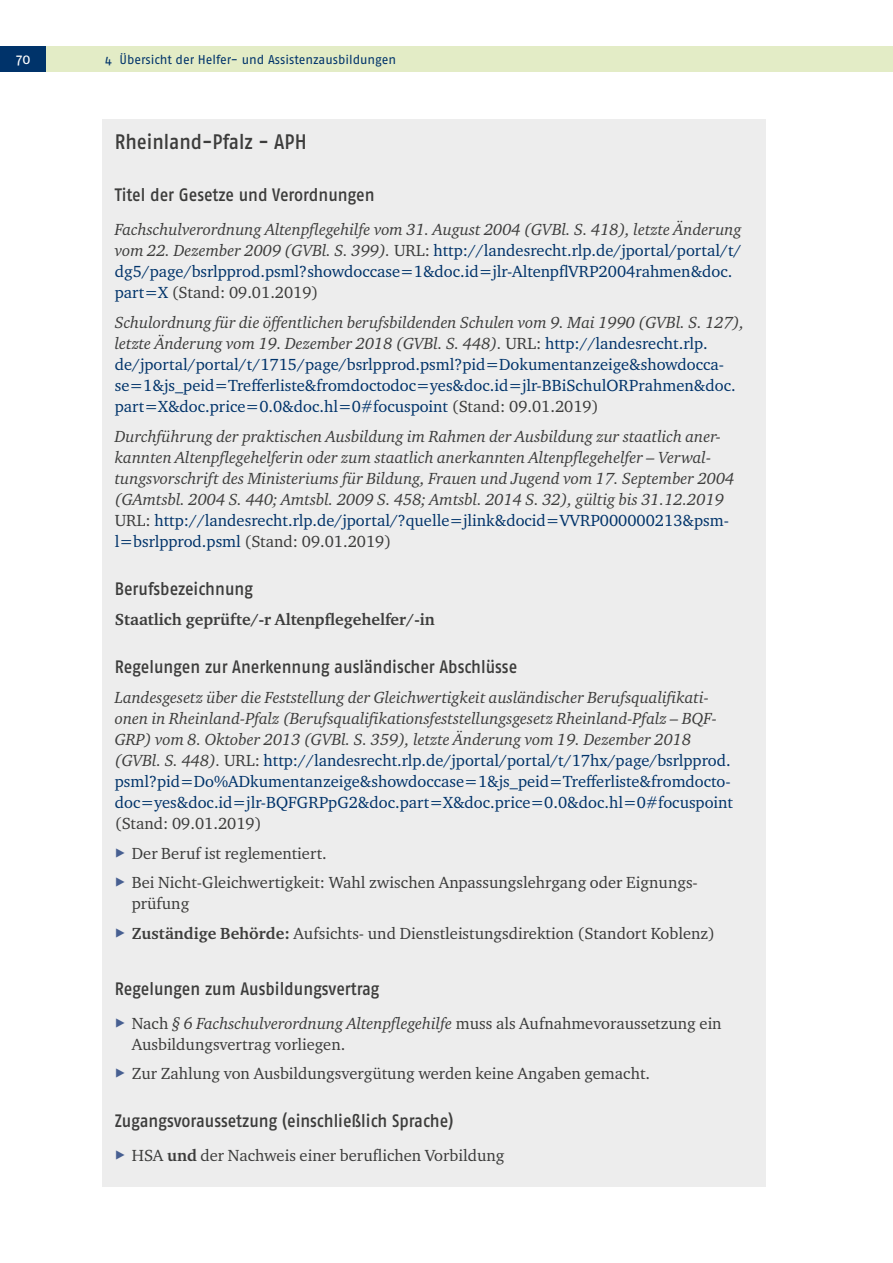
<style>
.page{position:relative;width:893px;height:1263px;background:#fff}
.page>*{position:absolute;margin:0;border:0;box-sizing:border-box;transform-origin:0 0}
.id1289{font:500 21px "Fago Pro";color:#3c3c3b;scale:.9 1}
.id1290{font:500 18px "Fago Pro";letter-spacing:-.005em;color:#3c3c3b;scale:.9 1}
.id226{font:italic 16.5px/21px "Charter ITC Pro";color:#3c3c3b}
.id226-2{font:16.5px/21px "Charter ITC Pro";color:#00336a}
.t1{font:16.5px/21px "Charter ITC Pro";color:#3c3c3b}
.id226-3{font:700 16.5px "Charter ITC Pro";color:#3c3c3b}
.t2{font:15px "Fago Pro";color:#fff}
.t3{font:12.75px "Fago Pro";letter-spacing:-.005em;color:#00336a}
.s1{font-style:italic;color:#3c3c3b}
.s2{color:#3c3c3b}
.s3{font-style:normal}
.s4{font-style:normal;color:#00336a}
.s5{font-family:"Fago Pro";font-weight:500;color:#475f91}
.s6{font-weight:700}
.s7{font-style:italic}
</style>
<div class="page">
<div style="left:46px;top:46px;width:847px;height:26px;background:#e3ecc6"></div>
<div style="left:0;top:46px;width:46px;height:26px;background:#00336a"></div>
<div style="left:102px;top:119px;width:663px;height:1067px;background:#ededed"></div>
<p class="t2" style="left:16px;top:50px;width:16px">70</p>
<p class="t3" style="left:105px;top:52px;width:292px">4 Übersicht der Helfer- und Assistenzausbildungen</p>
<h2 class="id1289" style="left:115px;top:129px;width:215px">Rheinland-Pfalz - APH</h2>
<h3 class="id1290" style="left:115px;top:184px;width:290px">Titel der Gesetze und Verordnungen</h3>
<p class="id226-2" style="left:115px;top:218px;width:628px"><span class="s1">Fachschulverordnung Altenpflegehilfe vom 31. August 2004 (GVBl. S. 418), letzte Änderung vom 22. Dezember 2009 (GVBl. S. 399).</span> <span class="s2">URL:</span> http://landesrecht.rlp.de/jportal/portal/t/ dg5/page/bsrlpprod.psml?showdoccase=1&amp;doc.id=jlr-AltenpflVRP2004rahmen&amp;doc. part=X <span class="s2">(Stand: 09.01.2019)</span></p>
<p class="id226-2" style="left:115px;top:311px;width:631px"><span class="s1">Schulordnung für die öffentlichen berufsbildenden Schulen vom 9. Mai 1990 (GVBl. S. 127), letzte Änderung vom 19. Dezember 2018 (GVBl. S. 448).</span> <span class="s2">URL:</span> http://landesrecht.rlp. de/jportal/portal/t/1715/page/bsrlpprod.psml?pid=Dokumentanzeige&amp;showdocca&shy;se=1&amp;js_peid=Trefferliste&amp;fromdoctodoc=yes&amp;doc.id=jlr-BBiSchulORPrahmen&amp;doc. part=X&amp;doc.price=0.0&amp;doc.hl=0#focuspoint <span class="s2">(Stand: 09.01.2019)</span></p>
<p class="id226" style="left:115px;top:425px;width:621px">Durchführung der praktischen Ausbildung im Rahmen der Ausbildung zur staatlich aner&shy;kannten Altenpflegehelferin oder zum staatlich anerkannten Altenpflegehelfer – Verwal&shy;tungsvorschrift des Ministeriums für Bildung, Frauen und Jugend vom 17. September 2004 (GAmtsbl. 2004 S. 440; Amtsbl. 2009 S. 458; Amtsbl. 2014 S. 32), gültig bis 31.12.2019<br><span class="s3">URL:</span> <span class="s4">http://landesrecht.rlp.de/jportal/?quelle=jlink&amp;docid=VVRP000000213&amp;psm&shy;l=bsrlpprod.psml</span> <span class="s3">(Stand: 09.01.2019)</span></p>
<h3 class="id1290" style="left:115px;top:578px;width:155px">Berufsbezeichnung</h3>
<p class="id226-3" style="left:115px;top:609px;width:321px">Staatlich geprüfte/-r Altenpflegehelfer/-in</p>
<h3 class="id1290" style="left:115px;top:656px;width:449px">Regelungen zur Anerkennung ausländischer Abschlüsse</h3>
<p class="id226" style="left:115px;top:686px;width:620px">Landesgesetz über die Feststellung der Gleichwertigkeit ausländischer Berufsqualifikati&shy;onen in Rheinland-Pfalz (Berufsqualifikationsfeststellungsgesetz Rheinland-Pfalz – BQF-GRP) vom 8. Oktober 2013 (GVBl. S. 359), letzte Änderung vom 19. Dezember 2018 (GVBl. S. 448). <span class="s3">URL:</span> <span class="s4">http://landesrecht.rlp.de/jportal/portal/t/17hx/page/bsrlpprod. psml?pid=Do%ADkumentanzeige&amp;showdoccase=1&amp;js_peid=Trefferliste&amp;fromdocto&shy;doc=yes&amp;doc.id=jlr-BQFGRPpG2&amp;doc.part=X&amp;doc.price=0.0&amp;doc.hl=0#focuspoint </span><span class="s3">(Stand: 09.01.2019)</span></p>
<p class="t1" style="left:115px;top:842px;width:213px"><span class="s5">▶</span> Der Beruf ist reglementiert.</p>
<p class="t1" style="left:132px;top:872px;width:568px;text-indent:-17px"><span class="s5">▶</span> Bei Nicht-Gleichwertigkeit: Wahl zwischen Anpassungslehrgang oder Eignungs&shy;prüfung</p>
<p class="t1" style="left:115px;top:922px;width:602px"><span class="s5">▶</span> <span class="s6">Zuständige Behörde:</span> Aufsichts- und Dienstleistungsdirektion (Standort Koblenz)</p>
<h3 class="id1290" style="left:115px;top:978px;width:296px">Regelungen zum Ausbildungsvertrag</h3>
<p class="t1" style="left:132px;top:1012px;width:591px;text-indent:-17px"><span class="s5">▶</span> Nach <span class="s7">§ 6 Fachschulverordnung Altenpflegehilfe</span> muss als Aufnahmevoraussetzung ein<br>Ausbildungsvertrag vorliegen.</p>
<p class="t1" style="left:115px;top:1063px;width:537px"><span class="s5">▶</span> Zur Zahlung von Ausbildungsvergütung werden keine Angaben gemacht.</p>
<h3 class="id1290" style="left:115px;top:1110px;width:378px">Zugangsvoraussetzung (einschließlich Sprache)</h3>
<p class="t1" style="left:115px;top:1145px;width:391px"><span class="s5">▶</span> HSA <span class="s6">und</span> der Nachweis einer beruflichen Vorbildung</p>
</div>
